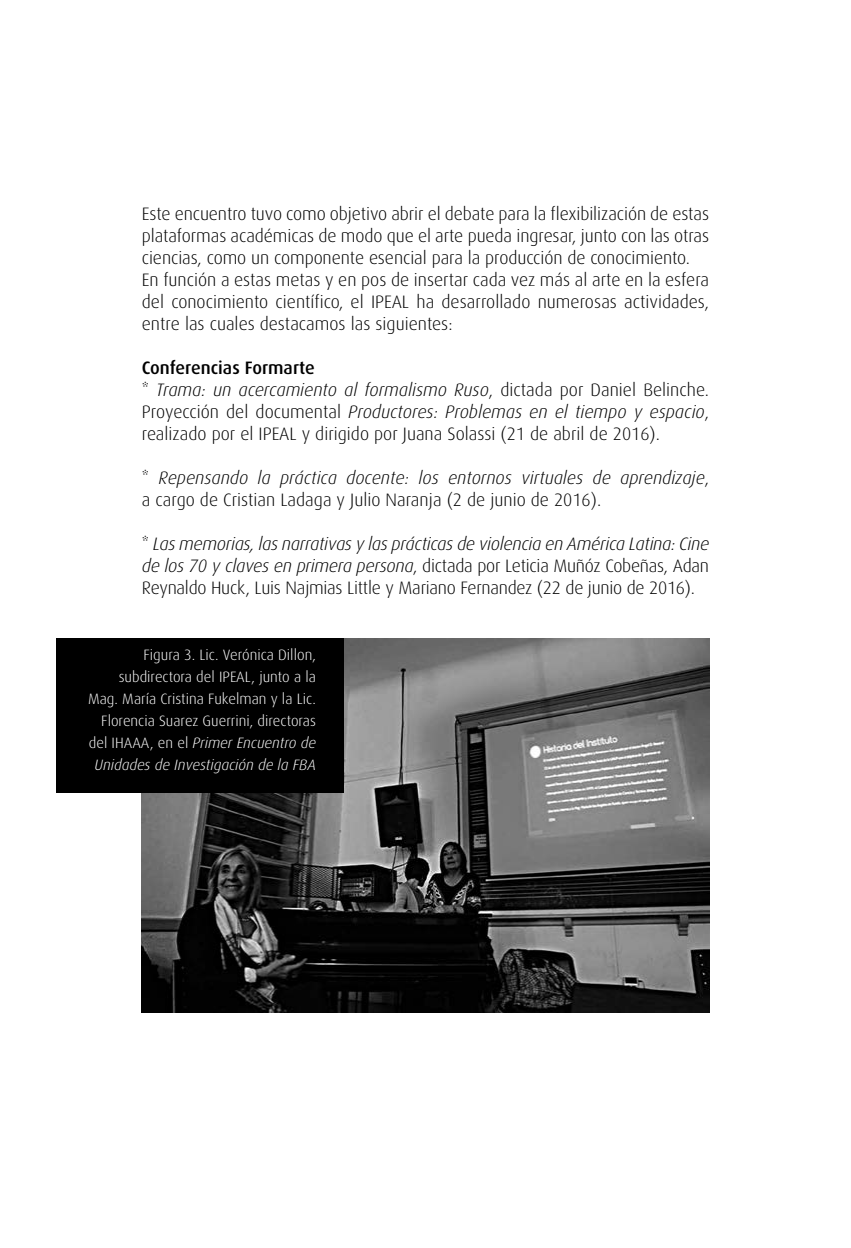
<style>
.page{position:relative;width:851px;height:1248px;background:#fff}
.page>*{position:absolute;margin:0;border:0;box-sizing:border-box;transform-origin:0 0}
.t1{font:300 18px/22px "Dax";letter-spacing:-.005em;color:#000}
.t2{font:italic 300 18px/22px "Dax";color:#000}
.t3{font:300 15px/22px "Dax";color:#fff;text-align:right}
.s1{font-weight:500}
.s2{font-style:italic}
.s3{font-style:normal}
</style>
<div class="page">
<img style="left:142px;top:638px;width:567px;height:374px">
<div style="left:56px;top:638px;width:288px;height:154px;background:#000"></div>
<p class="t1" style="left:142px;top:203px;width:568px">Este encuentro tuvo como objetivo abrir el debate para la flexibilización de estas plataformas académicas de modo que el arte pueda ingresar, junto con las otras ciencias, como un componente esencial para la producción de conocimiento.<br>En función a estas metas y en pos de insertar cada vez más al arte en la esfera del conocimiento científico, el IPEAL ha desarrollado numerosas actividades, entre las cuales destacamos las siguientes:</p>
<p class="t1" style="left:142px;top:357px;width:568px"><span class="s1">Conferencias Formarte<br></span>* <span class="s2">Trama: un acercamiento al formalismo Ruso</span>, dictada por Daniel Belinche.<br>Proyección del documental <span class="s2">Productores: Problemas en el tiempo y espacio</span>, realizado por el IPEAL y dirigido por Juana Solassi (21 de abril de 2016).</p>
<p class="t2" style="left:142px;top:467px;width:568px"><span class="s3">*</span> Repensando la práctica docente: los entornos virtuales de aprendizaje<span class="s3">, a cargo de Cristian Ladaga y Julio Naranja (2 de junio de 2016).</span></p>
<p class="t1" style="left:142px;top:533px;width:568px;text-align:justify">* <span class="s2">Las memorias, las narrativas y las prácticas de violencia en América Latina: Cine de los 70 y claves en primera persona</span>, dictada por Leticia Muñóz Cobeñas, Adan Reynaldo Huck, Luis Najmias Little y Mariano Fernandez (22 de junio de 2016).</p>
<p class="t3" style="left:88px;top:644px;width:229px">Figura 3. Lic. Verónica Dillon, subdirectora del IPEAL, junto a la Mag. María Cristina Fukelman y la Lic.<br>Florencia Suarez Guerrini, directoras del IHAAA, en el <span class="s2">Primer Encuentro de Unidades de Investigación de la FBA</span></p>
</div>
